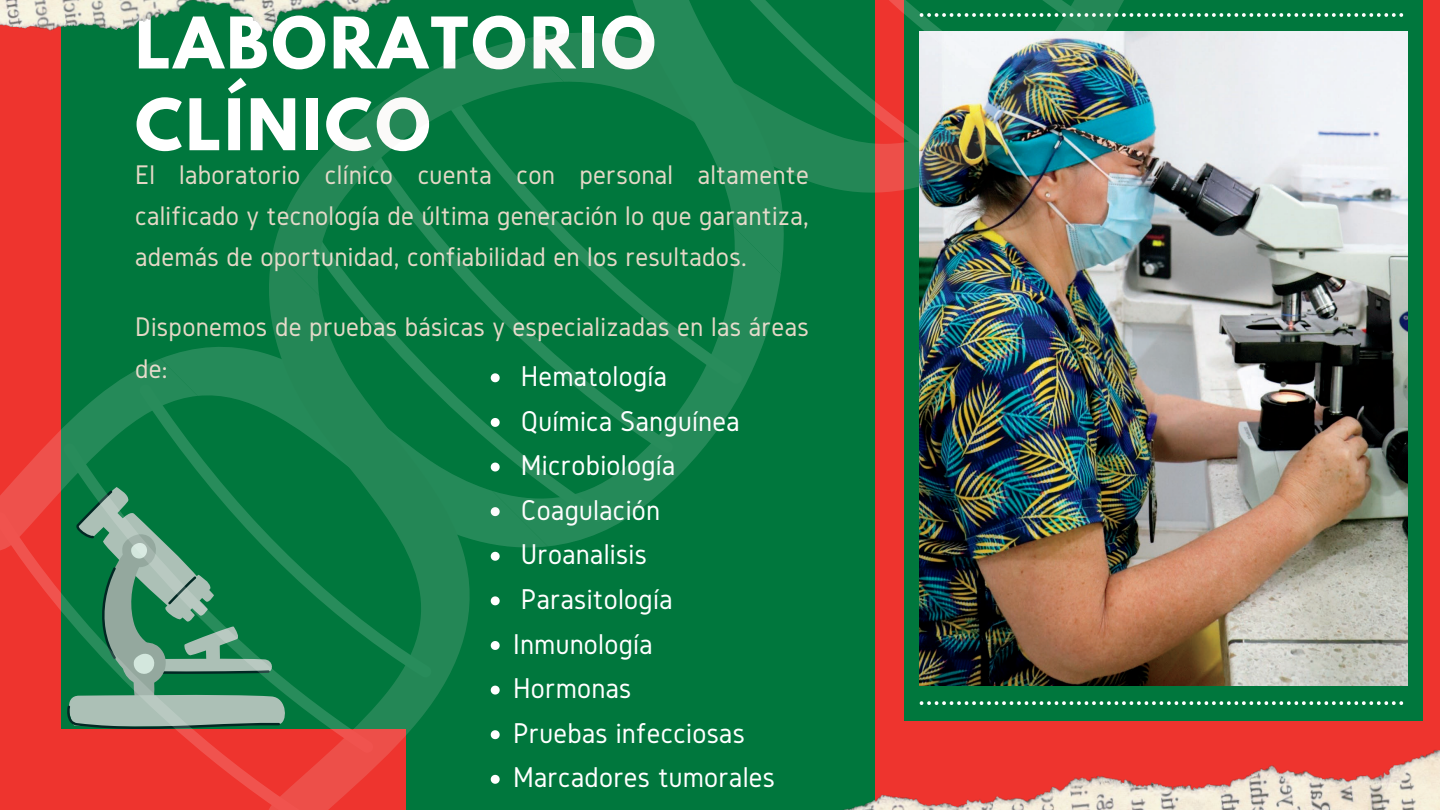
<style>
.page{position:relative;width:1440px;height:810px;background:#ee342e}
.page>*{position:absolute;margin:0;border:0;box-sizing:border-box;transform-origin:0 0}
.t1{font:700 63px/81.8px "League Spartan";letter-spacing:.05em;color:#fff}
.t2{font:29.7px/44.6px "Gidole";letter-spacing:.01em;color:#fff}
.t3{font:28px/41.2px "Gidole";letter-spacing:.01em;color:#e5d8c6;text-align:justify}
</style>
<div class="page">
<div style="left:904px;top:0;width:519px;height:721px;background:linear-gradient(to right,#00773d,#00773d)"></div>
<div style="left:61px;top:0;width:814px;height:729px;background:#00773d"></div>
<img style="left:920px;top:31px;width:487px;height:654px">
<div style="left:407px;top:384px;width:468px;height:426px;background:#00773d"></div>
<svg style="left:491px;top:552px;width:9px;height:9px"></svg>
<svg style="left:491px;top:596px;width:9px;height:9px"></svg>
<svg style="left:491px;top:641px;width:9px;height:9px"></svg>
<svg style="left:491px;top:686px;width:9px;height:9px"></svg>
<svg style="left:491px;top:730px;width:9px;height:9px"></svg>
<svg style="left:491px;top:775px;width:9px;height:9px"></svg>
<svg style="left:160px;top:347px;width:388px;height:205px;fill:#258a59"></svg>
<img style="left:564px;top:59px;width:572px;height:140px">
<svg style="left:492px;top:274px;width:289px;height:272px"></svg>
<img style="left:957px;top:0;width:446px;height:100px">
<svg style="left:860px;top:0;width:97px;height:169px"></svg>
<svg style="left:564px;top:74px;width:179px;height:310px"></svg>
<svg style="left:564px;top:143px;width:110px;height:310px"></svg>
<svg style="left:479px;top:212px;width:125px;height:310px"></svg>
<svg style="left:617px;top:0;width:243px;height:274px"></svg>
<svg style="left:262px;top:252px;width:217px;height:558px"></svg>
<svg style="left:273px;top:59px;width:291px;height:237px"></svg>
<svg style="left:0;top:359px;width:285px;height:153px"></svg>
<svg style="left:139px;top:384px;width:293px;height:293px;fill:#248756"></svg>
<svg style="left:63px;top:443px;width:311px;height:310px"></svg>
<svg style="left:0;top:512px;width:305px;height:298px"></svg>
<img style="left:0;top:0;width:630px;height:59px">
<img style="left:844px;top:692px;width:596px;height:118px">
<h1 class="t1" style="left:135px;top:10px;width:522px">LABORATORIO<br>CLÍNICO</h1>
<p class="t3" style="left:135px;top:154px;width:675px">El laboratorio clínico cuenta con personal altamente calificado y tecnología de última generación lo que garantiza, además de oportunidad, confiabilidad en los resultados.</p>
<p class="t3" style="left:135px;top:306px;width:675px;line-height:42px">Disponemos de pruebas básicas y especializadas en las áreas de:</p>
<p class="t2" style="left:513px;top:353px;width:263px">Hematología<br>Química Sanguínea<br>Microbiología<br>Coagulación<br>Uroanalisis<br>Parasitología<br>Inmunología<br>Hormonas<br>Pruebas infecciosas<br>Marcadores tumorales</p>
</div>
